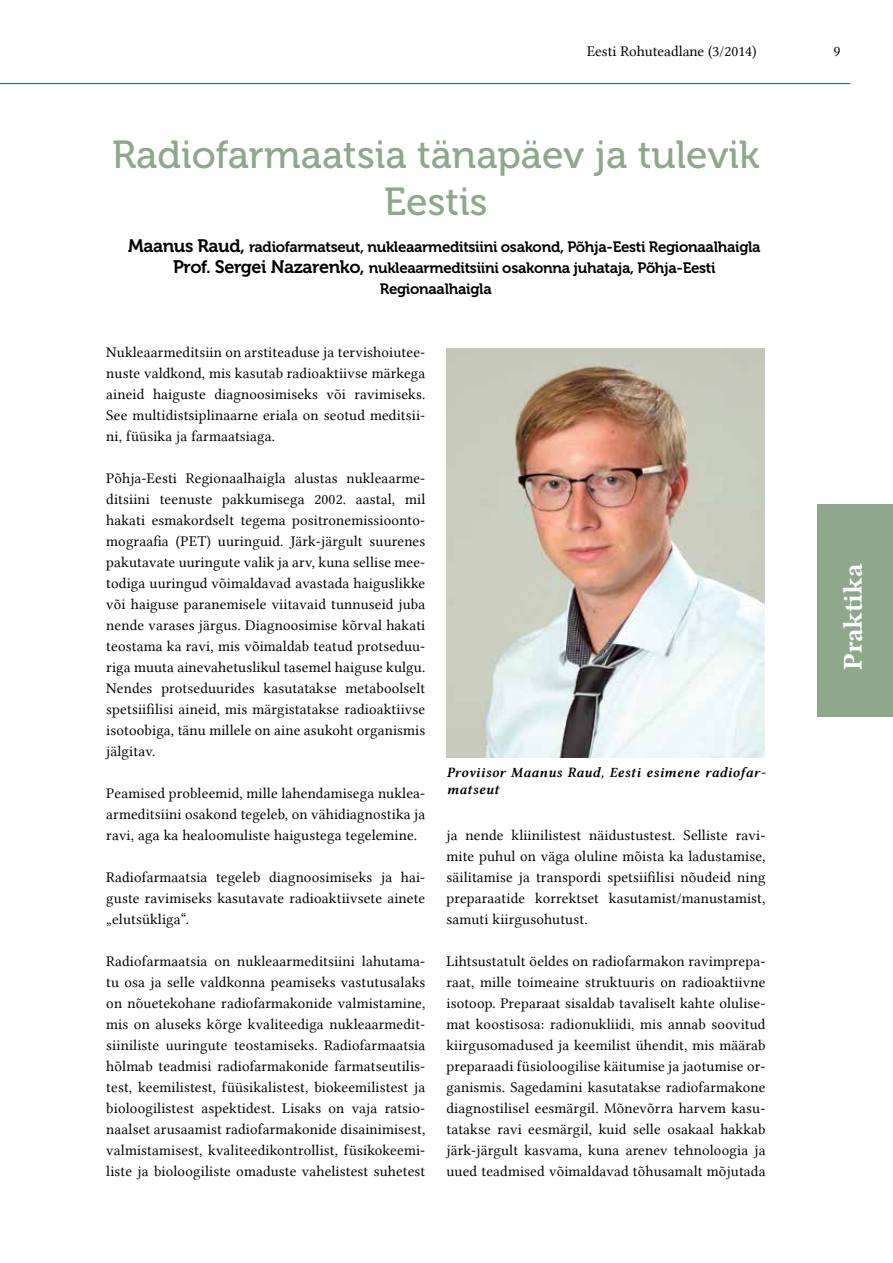
<style>
.page{position:relative;width:893px;height:1263px;background:#fff}
.page>*{position:absolute;margin:0;border:0;box-sizing:border-box;transform-origin:0 0}
.t1{font:39px/46.8px "Museo 500";color:#8ea88b;text-align:center}
.t2{font:27px "Lin Libertine B";color:#fff}
.t3{font:15px/21px "Lin Libertine";letter-spacing:.01em;color:#000;text-align:justify}
.t4{font:15px "Museo 700";letter-spacing:-.02em;color:#000}
.t5{font:14.25px/16.5px "Lin Libertine ZI";letter-spacing:.02em;color:#000}
.s1{font-size:18px}
</style>
<div class="page">
<div style="left:816px;top:504px;width:77px;height:213px;background:#8ea88b"></div>
<hr style="left:0;top:83px;width:850px;height:1px;background:#006389">
<img style="left:447px;top:348px;width:317px;height:409px">
<p class="t3" style="left:587px;top:40px;width:171px">Eesti Rohuteadlane (3/2014)</p>
<p class="t3" style="left:833px;top:41px;width:8px">9</p>
<h1 class="t1" style="left:112px;top:132px;width:649px">Radiofarmaatsia tänapäev ja tulevik<br>Eestis</h1>
<p class="t4" style="left:128px;top:238px;width:634px"><span class="s1">Maanus Raud,</span> radiofarmatseut, nukleaarmeditsiini osakond, Põhja-Eesti Regionaalhaigla</p>
<p class="t4" style="left:173px;top:259px;width:544px"><span class="s1">Prof. Sergei Nazarenko,</span> nukleaarmeditsiini osakonna juhataja, Põhja-Eesti</p>
<p class="t4" style="left:380px;top:280px;width:113px">Regionaalhaigla</p>
<p class="t3" style="left:106px;top:342px;width:321px">Nukleaarmeditsiin on arstiteaduse ja tervishoiutee&shy;nuste valdkond, mis kasutab radioaktiivse märkega aineid haiguste diagnoosimiseks või ravimiseks.<br>See multidistsiplinaarne eriala on seotud meditsii&shy;ni, füüsika ja farmaatsiaga.</p>
<p class="t3" style="left:106px;top:468px;width:321px">Põhja-Eesti Regionaalhaigla alustas nukleaarme&shy;ditsiini teenuste pakkumisega 2002. aastal, mil hakati esmakordselt tegema positronemissioonto&shy;mograafia (PET) uuringuid. Järk-järgult suurenes pakutavate uuringute valik ja arv, kuna sellise mee&shy;todiga uuringud võimaldavad avastada haiguslikke või haiguse paranemisele viitavaid tunnuseid juba nende varases järgus. Diagnoosimise kõrval hakati teostama ka ravi, mis võimaldab teatud protseduu&shy;riga muuta ainevahetuslikul tasemel haiguse kulgu.<br>Nendes protseduurides kasutatakse metaboolselt spetsiifilisi aineid, mis märgistatakse radioaktiivse isotoobiga, tänu millele on aine asukoht organismis jälgitav.</p>
<p class="t3" style="left:106px;top:783px;width:320px">Peamised probleemid, mille lahendamisega nuklea&shy;armeditsiini osakond tegeleb, on vähidiagnostika ja ravi, aga ka healoomuliste haigustega tegelemine.</p>
<p class="t3" style="left:106px;top:867px;width:321px">Radiofarmaatsia tegeleb diagnoosimiseks ja hai&shy;guste ravimiseks kasutavate radioaktiivsete ainete „elutsükliga“.</p>
<p class="t3" style="left:106px;top:951px;width:321px">Radiofarmaatsia on nukleaarmeditsiini lahutama&shy;tu osa ja selle valdkonna peamiseks vastutusalaks on nõuetekohane radiofarmakonide valmistamine, mis on aluseks kõrge kvaliteediga nukleaarmedit&shy;siiniliste uuringute teostamiseks. Radiofarmaatsia hõlmab teadmisi radiofarmakonide farmatseutilis&shy;test, keemilistest, füüsikalistest, biokeemilistest ja bioloogilistest aspektidest. Lisaks on vaja ratsio&shy;naalset arusaamist radiofarmakonide disainimisest, valmistamisest, kvaliteedikontrollist, füsikokeemi&shy;liste ja bioloogiliste omaduste vahelistest suhetest</p>
<p class="t5" style="left:447px;top:765px;width:321px">Proviisor Maanus Raud, Eesti esimene radiofar&shy;matseut</p>
<p class="t3" style="left:446px;top:825px;width:321px">ja nende kliinilistest näidustustest. Selliste ravi&shy;mite puhul on väga oluline mõista ka ladustamise, säilitamise ja transpordi spetsiifilisi nõudeid ning preparaatide korrektset kasutamist/manustamist, samuti kiirgusohutust.</p>
<p class="t3" style="left:446px;top:951px;width:321px">Lihtsustatult öeldes on radiofarmakon ravimprepa&shy;raat, mille toimeaine struktuuris on radioaktiivne isotoop. Preparaat sisaldab tavaliselt kahte olulise&shy;mat koostisosa: radionukliidi, mis annab soovitud kiirgusomadused ja keemilist ühendit, mis määrab preparaadi füsioloogilise käitumise ja jaotumise or&shy;ganismis. Sagedamini kasutatakse radiofarmakone diagnostilisel eesmärgil. Mõnevõrra harvem kasu&shy;tatakse ravi eesmärgil, kuid selle osakaal hakkab järk-järgult kasvama, kuna arenev tehnoloogia ja uued teadmised võimaldavad tõhusamalt mõjutada</p>
<h2 class="t2" style="left:834px;top:670px;width:108px;rotate:-90deg">Praktika</h2>
</div>
